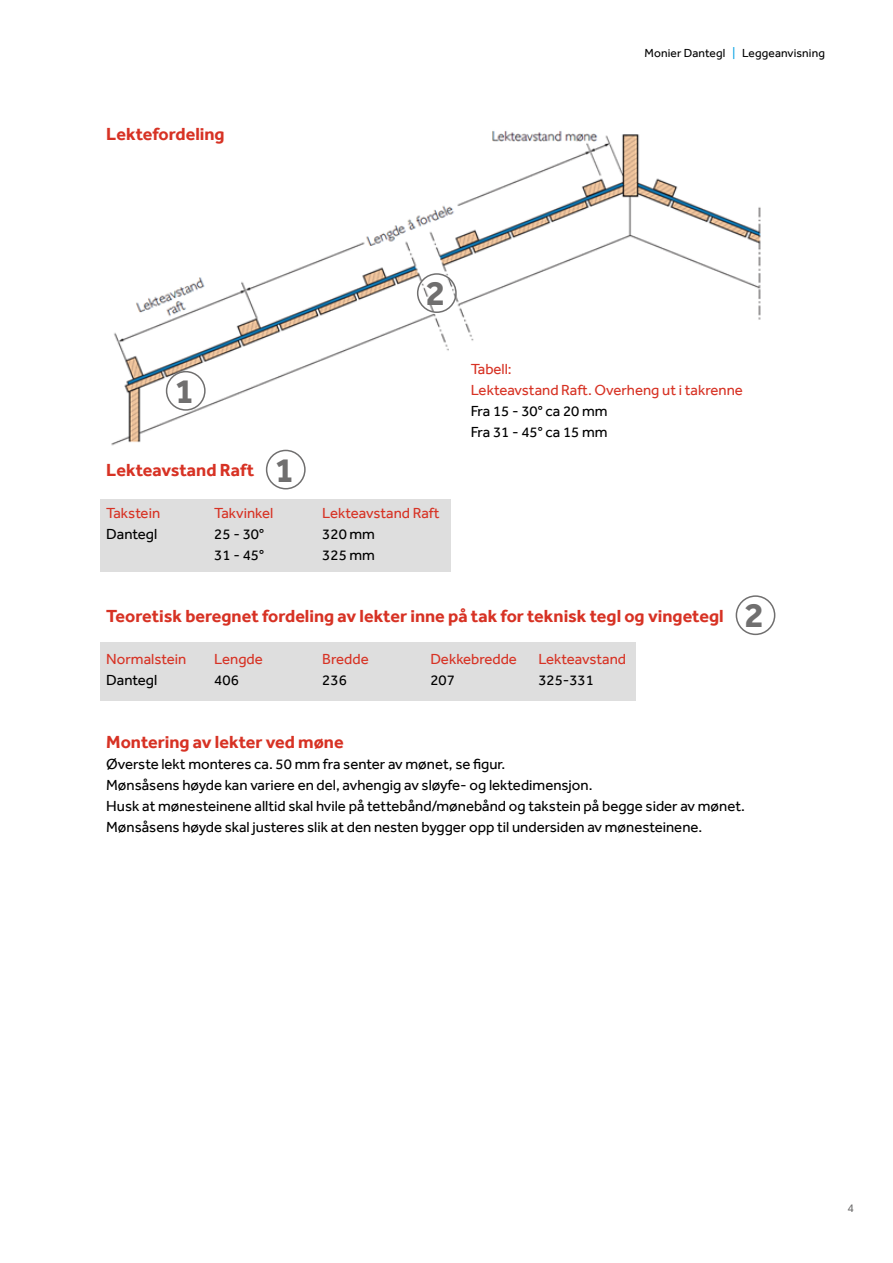
<style>
.page{position:relative;width:893px;height:1263px;background:#fff}
.page>*{position:absolute;margin:0;border:0;box-sizing:border-box;transform-origin:0 0}
.t1{font:700 36px "Effra";color:#706f6f}
.t2{font:700 18px "Effra";color:#d73224}
.t3{font:15px/21px "Effra";color:#000}
.t4{font:15px/21px "Effra";color:#d73224}
.t5{font:12px "Effra";letter-spacing:.01em;color:#000}
.t6{font:12px "Effra";color:#706f6f}
.s1{color:#009fe3}
</style>
<div class="page">
<div style="left:101px;top:499px;width:350px;height:72px;background:#dedede"></div>
<div style="left:101px;top:642px;width:535px;height:59px;background:#dedede"></div>
<img style="left:111px;top:131px;width:650px;height:322px">
<div style="left:166px;top:371px;width:40px;height:40px;border:2px solid #706f6f;border-radius:50%"></div>
<div style="left:417px;top:273px;width:40px;height:40px;border:2px solid #706f6f;border-radius:50%"></div>
<div style="left:736px;top:595px;width:39px;height:40px;border:2px solid #706f6f;border-radius:50%"></div>
<div style="left:266px;top:450px;width:40px;height:39px;border:2px solid #706f6f;border-radius:50%"></div>
<p class="t2" style="left:106px;top:123px;width:120px">Lektefordeling</p>
<p class="t5" style="left:645px;top:46px;width:182px">Monier Dantegl <span class="s1">|</span> Leggeanvisning</p>
<h1 class="t1" style="left:175px;top:369px;width:21px">1</h1>
<h1 class="t1" style="left:426px;top:272px;width:21px">2</h1>
<h1 class="t1" style="left:275px;top:448px;width:21px">1</h1>
<p class="t2" style="left:106px;top:460px;width:149px">Lekteavstand Raft</p>
<p class="t4" style="left:106px;top:503px;width:55px">Takstein</p>
<p class="t4" style="left:214px;top:503px;width:60px">Takvinkel</p>
<p class="t4" style="left:322px;top:503px;width:119px">Lekteavstand Raft</p>
<p class="t3" style="left:106px;top:524px;width:53px">Dantegl</p>
<p class="t3" style="left:214px;top:524px;width:51px">25 - 30°</p>
<p class="t3" style="left:322px;top:524px;width:54px">320 mm</p>
<p class="t3" style="left:214px;top:545px;width:51px">31 - 45°</p>
<p class="t3" style="left:322px;top:545px;width:54px">325 mm</p>
<p class="t4" style="left:471px;top:358px;width:274px">Tabell:<br>Lekteavstand Raft. Overheng ut i takrenne</p>
<p class="t3" style="left:471px;top:400px;width:138px">Fra 15 - 30° ca 20 mm<br>Fra 31 - 45° ca 15 mm</p>
<p class="t2" style="left:106px;top:605px;width:619px">Teoretisk beregnet fordeling av lekter inne på tak for teknisk tegl og vingetegl</p>
<p class="t4" style="left:106px;top:648px;width:81px">Normalstein</p>
<p class="t4" style="left:214px;top:648px;width:50px">Lengde</p>
<p class="t4" style="left:322px;top:648px;width:48px">Bredde</p>
<p class="t4" style="left:430px;top:648px;width:88px">Dekkebredde</p>
<p class="t4" style="left:538px;top:648px;width:89px">Lekteavstand</p>
<p class="t3" style="left:106px;top:669px;width:53px">Dantegl</p>
<p class="t3" style="left:214px;top:669px;width:26px">406</p>
<p class="t3" style="left:322px;top:669px;width:26px">236</p>
<p class="t3" style="left:430px;top:669px;width:26px">207</p>
<p class="t3" style="left:538px;top:669px;width:57px">325-331</p>
<h1 class="t1" style="left:745px;top:594px;width:21px">2</h1>
<p class="t2" style="left:106px;top:731px;width:239px">Montering av lekter ved møne</p>
<p class="t3" style="left:106px;top:753px;width:640px">Øverste lekt monteres ca. 50 mm fra senter av mønet, se figur.<br>Mønsåsens høyde kan variere en del, avhengig av sløyfe- og lektedimensjon.<br>Husk at mønesteinene alltid skal hvile på tettebånd/mønebånd og takstein på begge sider av mønet.<br>Mønsåsens høyde skal justeres slik at den nesten bygger opp til undersiden av mønesteinene.</p>
<p class="t6" style="left:848px;top:1201px;width:8px">4</p>
</div>
